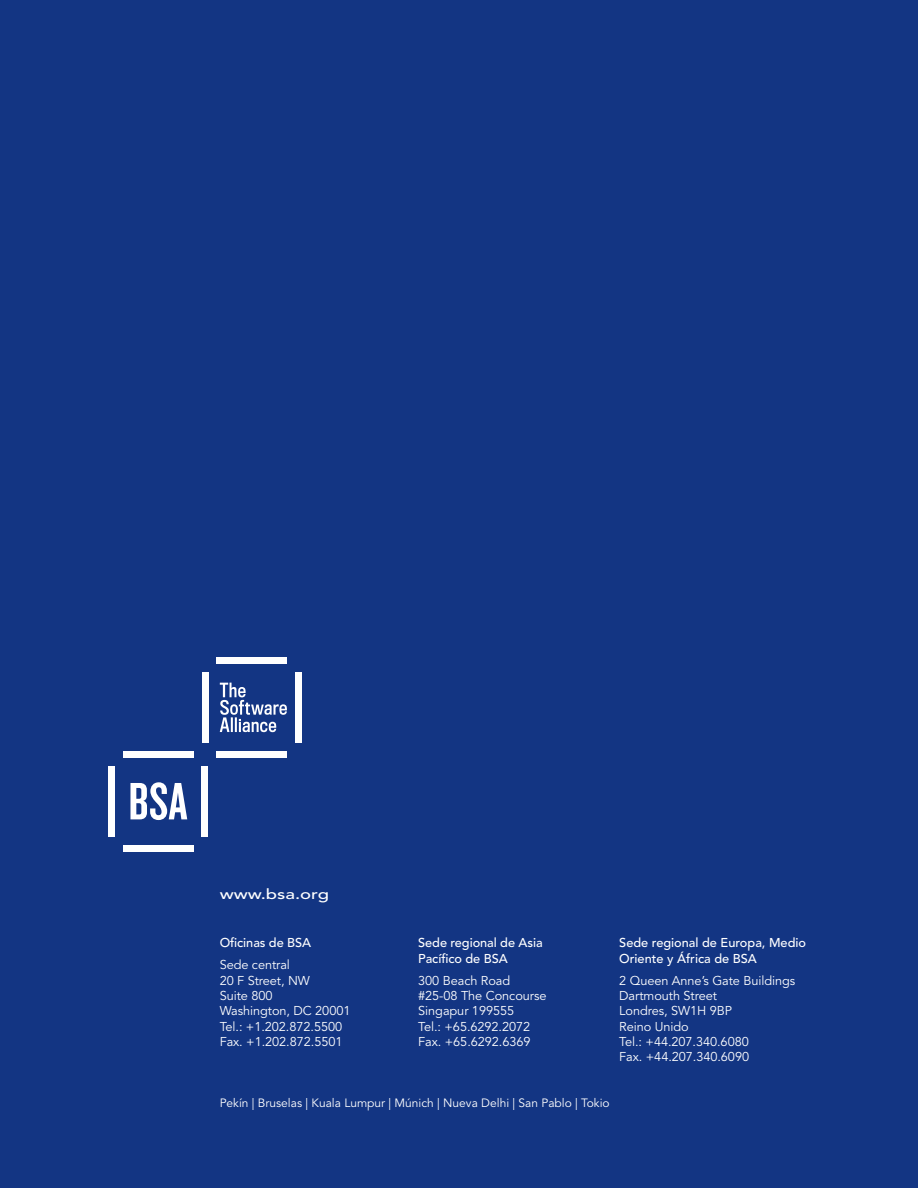
<style>
.page{position:relative;width:918px;height:1188px;background:#133583}
.page>*{position:absolute;margin:0;border:0;box-sizing:border-box;transform-origin:0 0}
.body{font:500 14.25px "Avenir LT Std";color:#fff;scale:1.3 1}
.BSA_addresses{font:12.75px "Avenir LT Std";letter-spacing:-.005em;color:#fff}
.BSA_addresses-2{font:500 12.75px/15.3px "Avenir LT Std";letter-spacing:-.005em;color:#fff}
.body-2{font:12px "Avenir LT Std";color:#fff}
</style>
<div class="page">
<div style="left:202px;top:766px;width:6px;height:70px;background:#fff"></div>
<div style="left:123px;top:845px;width:70px;height:6px;background:#fff"></div>
<div style="left:123px;top:751px;width:70px;height:7px;background:#fff"></div>
<div style="left:108px;top:766px;width:7px;height:70px;background:#fff"></div>
<div style="left:202px;top:672px;width:6px;height:70px;background:#fff"></div>
<div style="left:217px;top:657px;width:70px;height:7px;background:#fff"></div>
<div style="left:296px;top:672px;width:6px;height:70px;background:#fff"></div>
<svg style="left:130px;top:683px;width:157px;height:137px"></svg>
<p class="body" style="left:220px;top:886px;width:86px">www.bsa.org</p>
<p class="BSA_addresses-2" style="left:220px;top:936px;width:93px">Oficinas de BSA</p>
<p class="BSA_addresses" style="left:220px;top:958px;width:72px">Sede central</p>
<p class="BSA_addresses" style="left:220px;top:973px;width:92px">20 F Street, NW</p>
<p class="BSA_addresses" style="left:220px;top:988px;width:54px">Suite 800</p>
<p class="BSA_addresses" style="left:220px;top:1004px;width:132px">Washington, DC 20001</p>
<p class="BSA_addresses" style="left:220px;top:1019px;width:124px">Tel.: +1.202.872.5500</p>
<p class="BSA_addresses" style="left:220px;top:1034px;width:124px">Fax. +1.202.872.5501</p>
<p class="BSA_addresses-2" style="left:418px;top:936px;width:126px">Sede regional de Asia<br>Pacífico de BSA</p>
<p class="BSA_addresses" style="left:418px;top:973px;width:94px">300 Beach Road</p>
<p class="BSA_addresses" style="left:418px;top:988px;width:130px">#25-08 The Concourse</p>
<p class="BSA_addresses" style="left:418px;top:1004px;width:97px">Singapur 199555</p>
<p class="BSA_addresses" style="left:418px;top:1019px;width:114px">Tel.: +65.6292.2072</p>
<p class="BSA_addresses" style="left:418px;top:1034px;width:114px">Fax. +65.6292.6369</p>
<p class="BSA_addresses-2" style="left:619px;top:936px;width:188px">Sede regional de Europa, Medio<br>Oriente y África de BSA</p>
<p class="BSA_addresses" style="left:619px;top:973px;width:178px">2 Queen Anne’s Gate Buildings</p>
<p class="BSA_addresses" style="left:619px;top:988px;width:99px">Dartmouth Street</p>
<p class="BSA_addresses" style="left:619px;top:1004px;width:114px">Londres, SW1H 9BP</p>
<p class="BSA_addresses" style="left:619px;top:1019px;width:71px">Reino Unido</p>
<p class="BSA_addresses" style="left:619px;top:1034px;width:131px">Tel.: +44.207.340.6080</p>
<p class="BSA_addresses" style="left:619px;top:1050px;width:131px">Fax. +44.207.340.6090</p>
<p class="body-2" style="left:220px;top:1096px;width:392px">Pekín | Bruselas | Kuala Lumpur | Múnich | Nueva Delhi | San Pablo | Tokio</p>
</div>
